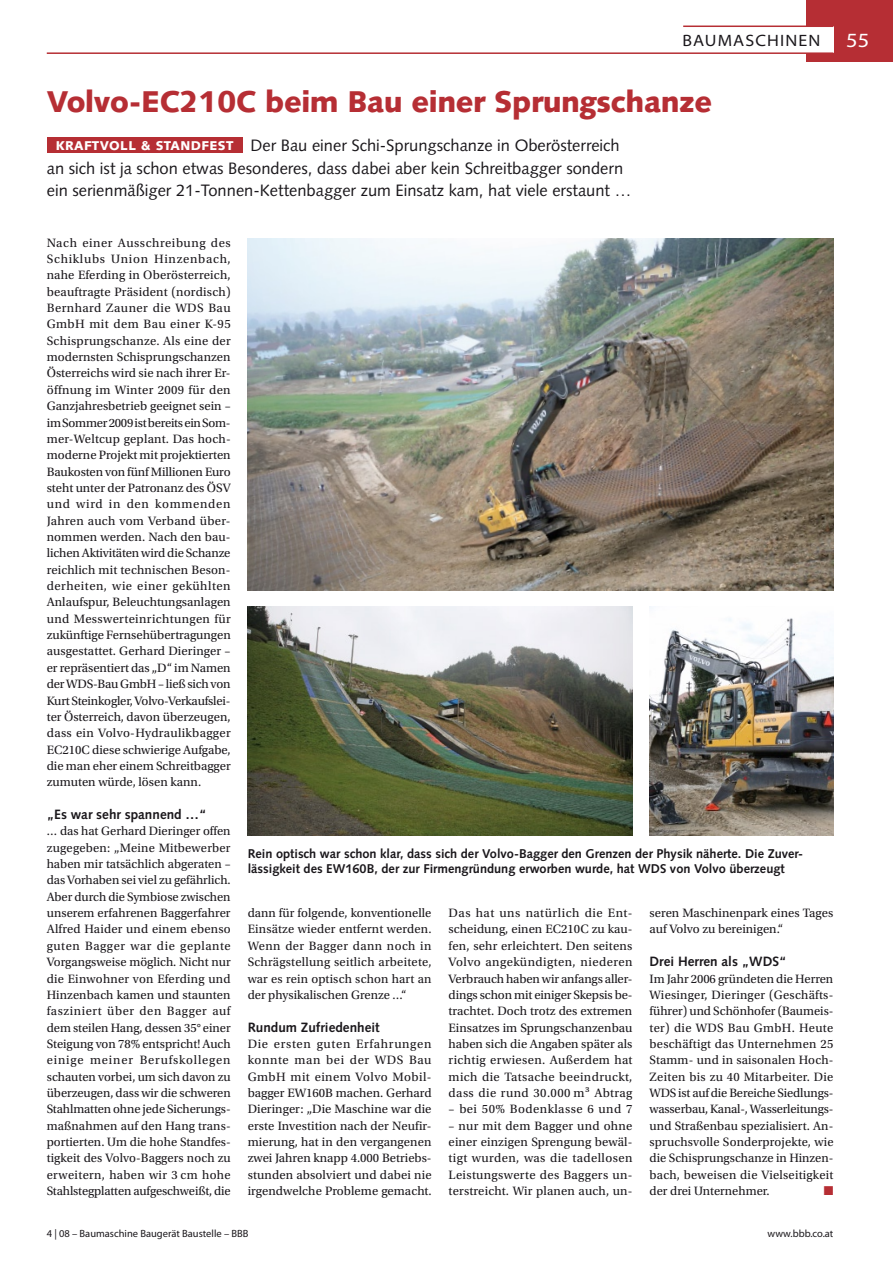
<style>
.page{position:relative;width:893px;height:1263px;background:#fff}
.page>*{position:absolute;margin:0;border:0;box-sizing:border-box;transform-origin:0 0}
.t1{font:900 30px "Syntax LT Std";letter-spacing:-.015em;color:#b62e34}
.t2{font:20.25px "Myriad Pro";color:#fff;scale:1.11 1}
.t3{font:16.5px/22.5px "Syntax LT Std";color:#1a171b;text-align:center}
.t4{font:semi-expanded 16.5px "Myriad Pro";letter-spacing:.07em;color:#1a171b}
.t5{font:700 13.5px "Syntax LT Std";color:#1a171b}
.t6{font:12.75px/16.4px "Utopia Std";letter-spacing:.005em;color:#1a171b;text-align:justify}
.t7{font:700 12.75px/15.8px "Syntax LT Std";color:#1a171b}
.t8{font:12.75px "Utopia Std";letter-spacing:.035em;color:#1a171b}
.t9{font:12.75px "Zapf Dingbats Std";color:#b62e34}
.t10{font:10.5px "Myriad Pro";color:#1a171b}
.s1{font-weight:900;font-size:12.75px;color:#fff}
</style>
<div class="page">
<div style="left:806px;top:0;width:87px;height:62px;background:#b62e34"></div>
<div style="left:671px;top:26px;width:162px;height:27px;background:#fff"></div>
<hr style="left:47px;top:52px;width:786px;height:2px;background:#b62e34">
<hr style="left:683px;top:26px;width:150px;height:1px;background:#b62e34">
<div style="left:47px;top:137px;width:195px;height:16px;background:#b62e34"></div>
<img style="left:248px;top:238px;width:585px;height:352px">
<img style="left:649px;top:606px;width:184px;height:229px">
<img style="left:248px;top:606px;width:384px;height:229px">
<p class="t4" style="left:682px;top:31px;width:140px">BAUMASCHINEN</p>
<h2 class="t2" style="left:846px;top:28px;width:22px">55</h2>
<h1 class="t1" style="left:47px;top:84px;width:667px">Volvo-EC210C beim Bau einer Sprungschanze</h1>
<p class="t3" style="left:47px;top:134px;width:586px"><span class="s1">kraftvoll &amp; standfest</span> Der Bau einer Schi-Sprungschanze in Oberösterreich an sich ist ja schon etwas Besonderes, dass dabei aber kein Schreitbagger sondern ein serienmäßiger 21-Tonnen-Kettenbagger zum Einsatz kam, hat viele erstaunt …</p>
<p class="t6" style="left:47px;top:235px;width:186px;text-align:left">Nach einer Ausschreibung des<br>Schiklubs Union Hinzenbach, nahe Eferding in Oberösterreich, beauftragte Präsident (nordisch)<br>Bernhard Zauner die WDS Bau<br>GmbH mit dem Bau einer K-95<br>Schisprungschanze. Als eine der modernsten Schisprungschanzen<br>Österreichs wird sie nach ihrer Er&shy;öffnung im Winter 2009 für den<br>Ganzjahresbetrieb geeignet sein – im Sommer 2009 ist bereits ein Som&shy;mer-Weltcup geplant. Das hoch&shy;moderne Projekt mit projektierten<br>Baukosten von fünf Millionen Euro steht unter der Patronanz des ÖSV und wird in den kommenden<br>Jahren auch vom Verband über&shy;nommen werden. Nach den bau&shy;lichen Aktivitäten wird die Schanze reichlich mit technischen Beson&shy;derheiten, wie einer gekühlten<br>Anlaufspur, Beleuchtungsanlagen und Messwerteinrichtungen für zukünftige Fernsehübertragungen ausgestattet. Gerhard Dieringer – er repräsentiert das „D“ im Namen der WDS-Bau GmbH – ließ sich von<br>Kurt Steinkogler, Volvo-Verkaufslei&shy;ter Österreich, davon überzeugen, dass ein Volvo-Hydraulikbagger<br>EC210C diese schwierige Aufgabe, die man eher einem Schreitbagger zumuten würde, lösen kann.</p>
<p class="t5" style="left:47px;top:807px;width:161px">„Es war sehr spannend …“</p>
<p class="t6" style="left:47px;top:823px;width:186px">… das hat Gerhard Dieringer offen zugegeben: „Meine Mitbewerber haben mir tatsächlich abgeraten – das Vorhaben sei viel zu gefährlich.<br>Aber durch die Symbiose zwischen unserem erfahrenen Baggerfahrer Alfred Haider und einem ebenso guten Bagger war die geplante Vorgangsweise möglich. Nicht nur die Einwohner von Eferding und Hinzenbach kamen und staunten fasziniert über den Bagger auf dem steilen Hang, dessen 35° einer Steigung von 78% entspricht! Auch einige meiner Berufskollegen schauten vorbei, um sich davon zu überzeugen, dass wir die schweren Stahlmatten ohne jede Sicherungs&shy;maßnahmen auf den Hang trans&shy;portierten. Um die hohe Standfes&shy;tigkeit des Volvo-Baggers noch zu erweitern, haben wir 3 cm hohe Stahlstegplatten aufgeschweißt, die</p>
<p class="t7" style="left:248px;top:845px;width:555px">Rein optisch war schon klar, dass sich der Volvo-Bagger den Grenzen der Physik näherte. Die Zuver&shy;lässigkeit des EW160B, der zur Firmengründung erworben wurde, hat WDS von Volvo überzeugt</p>
<p class="t6" style="left:248px;top:905px;width:185px">dann für folgende, konventionelle Einsätze wieder entfernt werden.<br>Wenn der Bagger dann noch in Schrägstellung seitlich arbeitete, war es rein optisch schon hart an der physikalischen Grenze …“</p>
<p class="t5" style="left:248px;top:1019px;width:134px">Rundum Zufriedenheit</p>
<p class="t6" style="left:248px;top:1036px;width:186px">Die ersten guten Erfahrungen konnte man bei der WDS Bau GmbH mit einem Volvo Mobil&shy;bagger EW160B machen. Gerhard Dieringer: „Die Maschine war die erste Investition nach der Neufir&shy;mierung, hat in den vergangenen zwei Jahren knapp 4.000 Betriebs&shy;stunden absolviert und dabei nie irgendwelche Probleme gemacht.</p>
<p class="t6" style="left:449px;top:905px;width:185px">Das hat uns natürlich die Ent&shy;scheidung, einen EC210C zu kau&shy;fen, sehr erleichtert. Den seitens Volvo angekündigten, niederen Verbrauch haben wir anfangs aller&shy;dings schon mit einiger Skepsis be&shy;trachtet. Doch trotz des extremen Einsatzes im Sprungschanzenbau haben sich die Angaben später als richtig erwiesen. Außerdem hat mich die Tatsache beeindruckt, dass die rund 30.000 m³ Abtrag</p>
<p class="t8" style="left:449px;top:1102px;width:185px">– bei 50% Bodenklasse 6 und 7</p>
<p class="t6" style="left:449px;top:1117px;width:185px">– nur mit dem Bagger und ohne einer einzigen Sprengung bewäl&shy;tigt wurden, was die tadellosen Leistungswerte des Baggers un&shy;terstreicht. Wir planen auch, un-</p>
<p class="t6" style="left:649px;top:905px;width:185px">seren Maschinenpark eines Tages auf Volvo zu bereinigen.“</p>
<p class="t5" style="left:649px;top:954px;width:139px">Drei Herren als „WDS“</p>
<p class="t6" style="left:649px;top:970px;width:186px">Im Jahr 2006 gründeten die Herren Wiesinger, Dieringer (Geschäfts&shy;führer) und Schönhofer (Baumeis&shy;ter) die WDS Bau GmbH. Heute beschäftigt das Unternehmen 25<br>Stamm- und in saisonalen Hoch-Zeiten bis zu 40 Mitarbeiter. Die WDS ist auf die Bereiche Siedlungs&shy;wasserbau, Kanal-, Wasserleitungs&shy;und Straßenbau spezialisiert. An&shy;spruchsvolle Sonderprojekte, wie die Schisprungschanze in Hinzen&shy;bach, beweisen die Vielseitigkeit der drei Unternehmer.</p>
<p class="t9" style="left:824px;top:1184px;width:11px">■</p>
<p class="t10" style="left:47px;top:1227px;width:203px">4 | 08 – Baumaschine Baugerät Baustelle – BBB</p>
<p class="t10" style="left:768px;top:1227px;width:67px">www.bbb.co.at</p>
</div>
